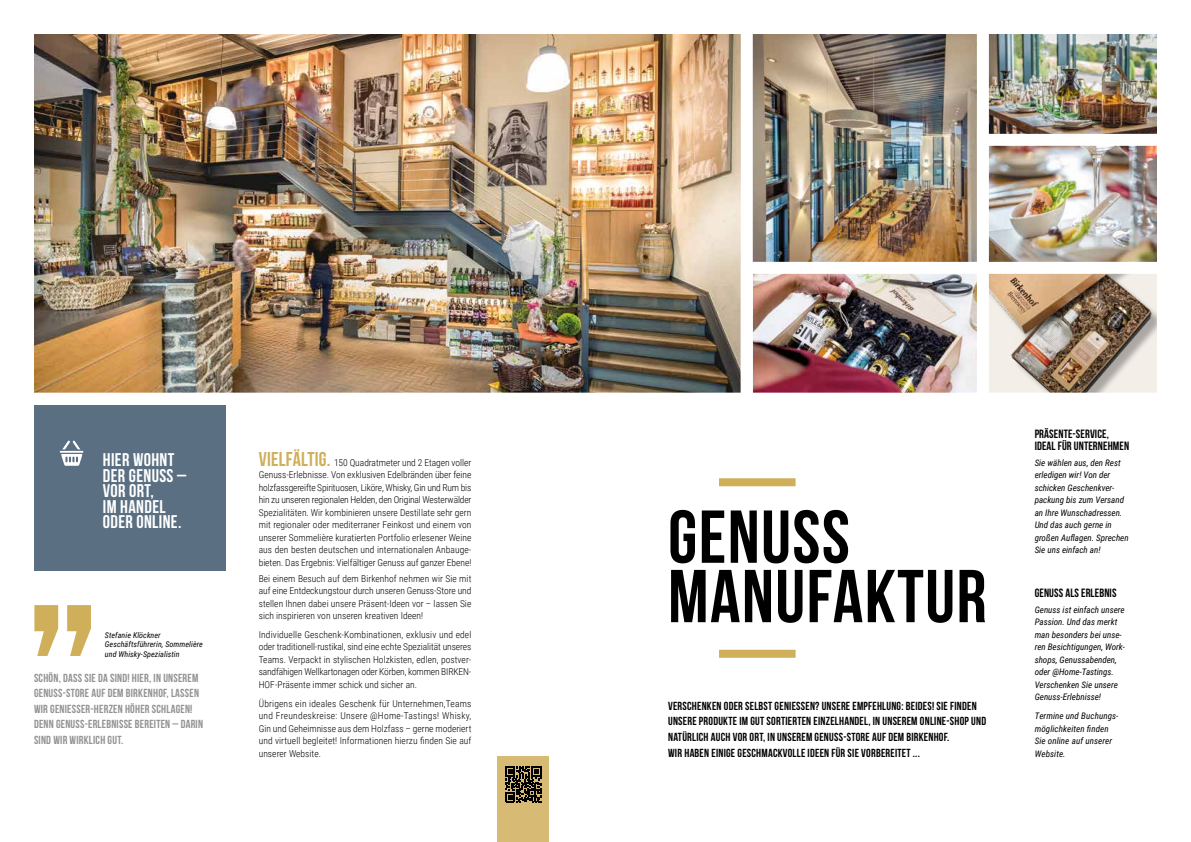
<style>
.page{position:relative;width:1191px;height:842px;background:#fff}
.page>*{position:absolute;margin:0;border:0;box-sizing:border-box;transform-origin:0 0}
.t1{font:246.8px "Bebas Neue";color:#d0af5b;scale:.91 1}
.t2{font:74.7px/59.4px "Bebas Neue";letter-spacing:.02em;color:#000}
.t3{font:18.3px/15.6px "Bebas Neue";letter-spacing:.02em;color:#fff}
.t4{font:12px/12.5px "Bebas Neue";letter-spacing:.01em;color:#000}
.t5{font:11.7px/15.6px "Bebas Neue";letter-spacing:.02em;color:#000}
.t6{font:11.7px/15.6px "Bebas Neue";letter-spacing:.02em;color:#929292}
.t7{font:300 9.5px/12.5px "Roboto Condensed";letter-spacing:.005em;color:#000;text-align:justify}
.t8{font:italic 9px/12.5px "Roboto Condensed";color:#000}
.t9{font:italic 8px/9.4px "Roboto Condensed";letter-spacing:.01em;color:#000}
.s1{font-family:"Bebas Neue";font-weight:400;font-size:20px;color:#d0af5b}
</style>
<div class="page">
<img style="left:34px;top:34px;width:707px;height:359px">
<div style="left:34px;top:405px;width:191px;height:166px;background:#5b6f82"></div>
<img style="left:989px;top:274px;width:168px;height:119px">
<img style="left:753px;top:274px;width:224px;height:119px">
<img style="left:989px;top:146px;width:168px;height:116px">
<img style="left:989px;top:34px;width:168px;height:100px">
<img style="left:753px;top:34px;width:224px;height:228px">
<div style="left:719px;top:478px;width:76px;height:8px;background:#d0af5b"></div>
<div style="left:719px;top:650px;width:76px;height:8px;background:#d0af5b"></div>
<svg style="left:60px;top:440px;width:24px;height:26px"></svg>
<div style="left:497px;top:757px;width:51px;height:85px;background:#d7ba73"></div>
<svg style="left:505px;top:766px;width:36px;height:36px"></svg>
<h3 class="t3" style="left:103px;top:452px;width:85px">HIER WOHNT<br>DER GENUSS –<br>VOR ORT,<br>IM HANDEL<br>ODER ONLINE.</h3>
<h1 class="t1" style="left:25px;top:411px;width:83px">„</h1>
<p class="t9" style="left:105px;top:630px;width:100px">Stefanie Klöckner<br>Geschäftsführerin, Sommelière</p>
<p class="t9" style="left:105px;top:649px;width:76px">und Whisky-Spezialistin</p>
<p class="t6" style="left:34px;top:669px;width:171px">SCHÖN, DASS SIE DA SIND! HIER, IN UNSEREM GENUSS-STORE AUF DEM BIRKENHOF, LASSEN WIR GENIESSER-HERZEN HÖHER SCHLAGEN!<br>DENN GENUSS-ERLEBNISSE BEREITEN – DARIN SIND WIR WIRKLICH GUT.</p>
<p class="t7" style="left:259px;top:456px;width:214px"><span class="s1">VIELFÄLTIG.</span> 150 Quadratmeter und 2 Etagen voller Genuss-Erlebnisse. Von exklusiven Edelbränden über feine holzfassgereifte Spirituosen, Liköre, Whisky, Gin und Rum bis hin zu unseren regionalen Helden, den Original Westerwälder Spezialitäten. Wir kombinieren unsere Destillate sehr gern mit regionaler oder mediterraner Feinkost und einem von unserer Sommelière kuratierten Portfolio erlesener Weine aus den besten deutschen und internationalen Anbauge&shy;bieten. Das Ergebnis: Vielfältiger Genuss auf ganzer Ebene!</p>
<p class="t7" style="left:259px;top:572px;width:214px">Bei einem Besuch auf dem Birkenhof nehmen wir Sie mit auf eine Entdeckungstour durch unseren Genuss-Store und stellen Ihnen dabei unsere Präsent-Ideen vor – lassen Sie sich inspirieren von unseren kreativen Ideen!</p>
<p class="t7" style="left:259px;top:628px;width:214px">Individuelle Geschenk-Kombinationen, exklusiv und edel oder traditionell-rustikal, sind eine echte Spezialität unseres Teams. Verpackt in stylischen Holzkisten, edlen, postver&shy;sandfähigen Wellkartonagen oder Körben, kommen BIRKEN-HOF-Präsente immer schick und sicher an.</p>
<p class="t7" style="left:259px;top:697px;width:214px">Übrigens ein ideales Geschenk für Unternehmen,Teams und Freundeskreise: Unsere @Home-Tastings! Whisky, Gin und Geheimnisse aus dem Holzfass – gerne moderiert und virtuell begleitet! Informationen hierzu finden Sie auf unserer Website.</p>
<h2 class="t2" style="left:668px;top:506px;width:320px">GENUSS<br>MANUFAKTUR</h2>
<p class="t5" style="left:668px;top:698px;width:319px">VERSCHENKEN ODER SELBST GENIESSEN? UNSERE EMPFEHLUNG: BEIDES! SIE FINDEN UNSERE PRODUKTE IM GUT SORTIERTEN EINZELHANDEL, IN UNSEREM ONLINE-SHOP UND NATÜRLICH AUCH VOR ORT, IN UNSEREM GENUSS-STORE AUF DEM BIRKENHOF.<br>WIR HABEN EINIGE GESCHMACKVOLLE IDEEN FÜR SIE VORBEREITET ...</p>
<p class="t4" style="left:1034px;top:427px;width:96px">PRÄSENTE-SERVICE,<br>IDEAL FÜR UNTERNEHMEN</p>
<p class="t8" style="left:1034px;top:456px;width:95px">Sie wählen aus, den Rest erledigen wir! Von der schicken Geschenkver&shy;packung bis zum Versand an Ihre Wunschadressen.<br>Und das auch gerne in großen Auflagen. Sprechen<br>Sie uns einfach an!</p>
<p class="t4" style="left:1034px;top:587px;width:83px">GENUSS ALS ERLEBNIS</p>
<p class="t8" style="left:1034px;top:603px;width:92px">Genuss ist einfach unsere<br>Passion. Und das merkt man besonders bei unse&shy;ren Besichtigungen, Work&shy;shops, Genussabenden, oder @Home-Tastings.<br>Verschenken Sie unsere<br>Genuss-Erlebnisse!</p>
<p class="t8" style="left:1034px;top:709px;width:85px">Termine und Buchungs&shy;möglichkeiten finden<br>Sie online auf unserer<br>Website.</p>
</div>
